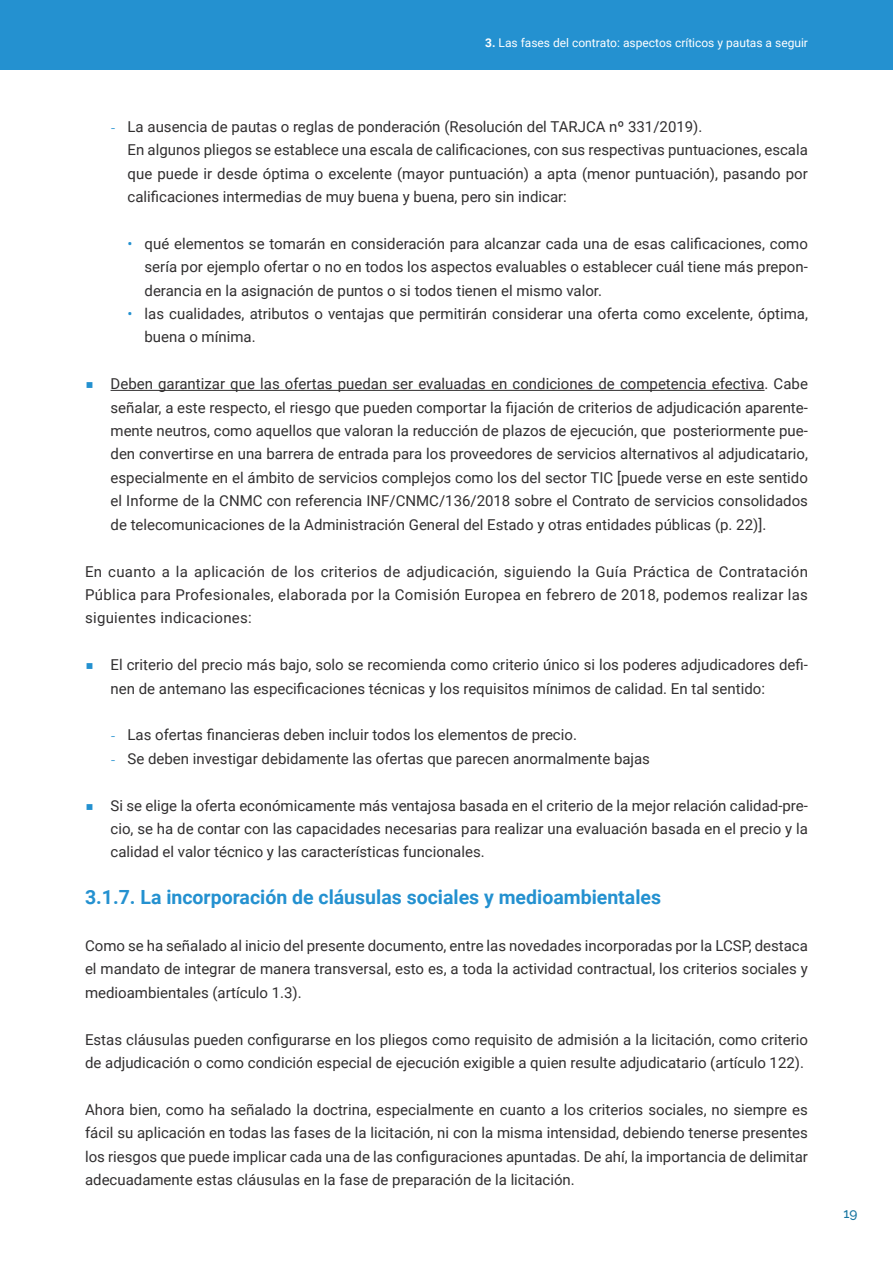
<style>
.page{position:relative;width:893px;height:1263px;background:#fff}
.page>*{position:absolute;margin:0;border:0;box-sizing:border-box;transform-origin:0 0}
.t1{font:700 19.5px "Roboto";color:#2491d0}
.Párrafo_general{font:15px/23.4px "Roboto";color:#312f30;text-align:justify}
.t2{font:500 13.5px "Raleway";color:#1674a0}
.t3{font:12px "Roboto";color:#fff}
.s1{font-weight:700}
.s2{font-family:"Minion Pro";color:#2491d0}
.s3{color:#2491d0}
.s4{font-family:"Montserrat";font-weight:700;color:#2491d0}
</style>
<div class="page">
<div style="left:0;top:0;width:893px;height:70px;background:#2491d0"></div>
<hr style="left:111px;top:390px;width:653px;height:1px;background:#312f30">
<p class="t3" style="left:485px;top:35px;width:324px"><span class="s1">3.</span> Las fases del contrato: aspectos críticos y pautas a seguir</p>
<p class="Párrafo_general" style="left:111px;top:114px;width:593px"><span class="s2">-</span> La ausencia de pautas o reglas de ponderación (Resolución del TARJCA nº 331/2019).</p>
<p class="Párrafo_general" style="left:128px;top:138px;width:682px">En algunos pliegos se establece una escala de calificaciones, con sus respectivas puntuaciones, escala que puede ir desde óptima o excelente (mayor puntuación) a apta (menor puntuación), pasando por calificaciones intermedias de muy buena y buena, pero sin indicar:</p>
<p class="Párrafo_general" style="left:145px;top:231px;width:665px;text-indent:-17px"><span class="s3">•</span> qué elementos se tomarán en consideración para alcanzar cada una de esas calificaciones, como sería por ejemplo ofertar o no en todos los aspectos evaluables o establecer cuál tiene más prepon&shy;derancia en la asignación de puntos o si todos tienen el mismo valor.</p>
<p class="Párrafo_general" style="left:145px;top:301px;width:665px;text-indent:-17px"><span class="s3">•</span> las cualidades, atributos o ventajas que permitirán considerar una oferta como excelente, óptima, buena o mínima.</p>
<p class="Párrafo_general" style="left:111px;top:372px;width:699px;text-indent:-26px"><span class="s4">■</span> Deben garantizar que las ofertas puedan ser evaluadas en condiciones de competencia efectiva. Cabe señalar, a este respecto, el riesgo que pueden comportar la fijación de criterios de adjudicación aparente&shy;mente neutros, como aquellos que valoran la reducción de plazos de ejecución, que posteriormente pue&shy;den convertirse en una barrera de entrada para los proveedores de servicios alternativos al adjudicatario, especialmente en el ámbito de servicios complejos como los del sector TIC [puede verse en este sentido el Informe de la CNMC con referencia INF/CNMC/136/2018 sobre el Contrato de servicios consolidados de telecomunicaciones de la Administración General del Estado y otras entidades públicas (p. 22)].</p>
<p class="Párrafo_general" style="left:85px;top:559px;width:724px">En cuanto a la aplicación de los criterios de adjudicación, siguiendo la Guía Práctica de Contratación Pública para Profesionales, elaborada por la Comisión Europea en febrero de 2018, podemos realizar las siguientes indicaciones:</p>
<p class="Párrafo_general" style="left:111px;top:652px;width:699px;text-indent:-26px"><span class="s4">■</span> El criterio del precio más bajo, solo se recomienda como criterio único si los poderes adjudicadores defi&shy;nen de antemano las especificaciones técnicas y los requisitos mínimos de calidad. En tal sentido:</p>
<p class="Párrafo_general" style="left:111px;top:723px;width:468px"><span class="s2">-</span> Las ofertas financieras deben incluir todos los elementos de precio.</p>
<p class="Párrafo_general" style="left:111px;top:746px;width:541px"><span class="s2">-</span> Se deben investigar debidamente las ofertas que parecen anormalmente bajas</p>
<p class="Párrafo_general" style="left:111px;top:793px;width:699px;text-indent:-26px"><span class="s4">■</span> Si se elige la oferta económicamente más ventajosa basada en el criterio de la mejor relación calidad-pre&shy;cio, se ha de contar con las capacidades necesarias para realizar una evaluación basada en el precio y la calidad el valor técnico y las características funcionales.</p>
<p class="t1" style="left:85px;top:883px;width:578px">3.1.7. La incorporación de cláusulas sociales y medioambientales</p>
<p class="Párrafo_general" style="left:85px;top:933px;width:724px">Como se ha señalado al inicio del presente documento, entre las novedades incorporadas por la LCSP, destaca el mandato de integrar de manera transversal, esto es, a toda la actividad contractual, los criterios sociales y medioambientales (artículo 1.3).</p>
<p class="Párrafo_general" style="left:85px;top:1027px;width:724px">Estas cláusulas pueden configurarse en los pliegos como requisito de admisión a la licitación, como criterio de adjudicación o como condición especial de ejecución exigible a quien resulte adjudicatario (artículo 122).</p>
<p class="Párrafo_general" style="left:85px;top:1097px;width:724px">Ahora bien, como ha señalado la doctrina, especialmente en cuanto a los criterios sociales, no siempre es fácil su aplicación en todas las fases de la licitación, ni con la misma intensidad, debiendo tenerse presentes los riesgos que puede implicar cada una de las configuraciones apuntadas. De ahí, la importancia de delimitar adecuadamente estas cláusulas en la fase de preparación de la licitación.</p>
<p class="t2" style="left:843px;top:1202px;width:16px">19</p>
</div>
